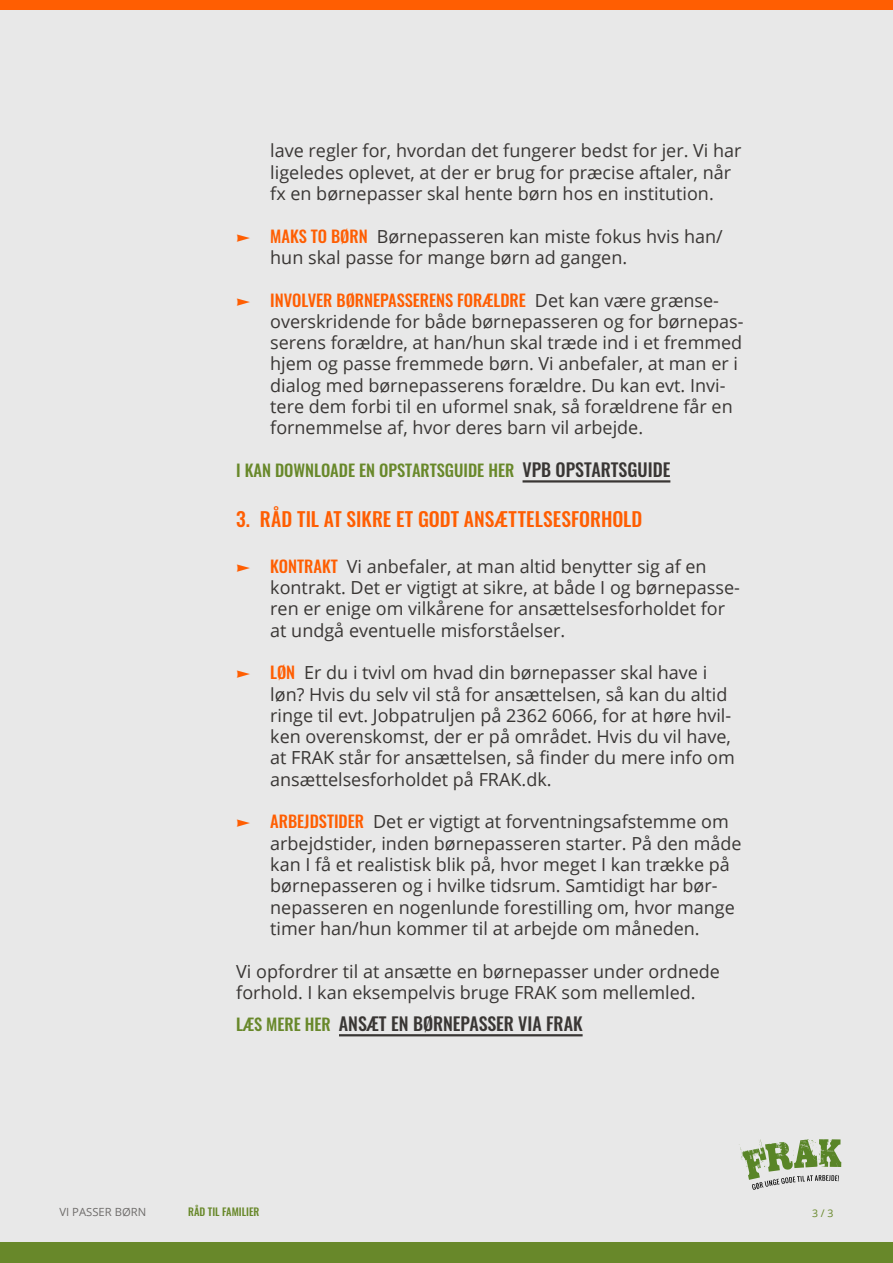
<style>
.page{position:relative;width:893px;height:1263px;background:#e8e8e8}
.page>*{position:absolute;margin:0;border:0;box-sizing:border-box;transform-origin:0 0}
.t1{font:500 19.5px "Oswald";letter-spacing:.005em;color:#ff5e02}
.t2{font:18px/21.3px "Open Sans";color:#393634}
.t3{font:500 18px "Oswald";color:#393634}
.t4{font:500 16.5px "Oswald";color:#ff5e02}
.t5{font:500 16.5px "Oswald";color:#68882a}
.t6{font:11.25px "Open Sans";color:#393634}
.t7{font:500 10.5px "Oswald";color:#68882a}
.t8{font:10.5px "Open Sans";color:#68882a}
.s1{font-family:"Oswald";font-weight:500;font-size:16.5px;color:#ff5e02}
.s2{font-family:"Open Sans";font-weight:400;font-size:18px;color:#393634}
.s3{font-size:18px;color:#393634}
.s4{font-size:16.5px;color:#68882a}
</style>
<div class="page">
<div style="left:0;top:1243px;width:893px;height:20px;background:#68882a"></div>
<div style="left:0;top:0;width:893px;height:10px;background:#ff5e02"></div>
<hr style="left:523px;top:480px;width:147px;height:2px;background:#393634">
<hr style="left:339px;top:1034px;width:244px;height:2px;background:#393634">
<svg style="left:739px;top:1139px;width:102px;height:51px"></svg>
<p class="t2" style="left:270px;top:140px;width:473px">lave regler for, hvordan det fungerer bedst for jer. Vi har ligeledes oplevet, at der er brug for præcise aftaler, når fx en børnepasser skal hente børn hos en institution.</p>
<p class="t2" style="left:270px;top:225px;width:454px"><span class="s1">MAKS TO BØRN</span> Børnepasseren kan miste fokus hvis han/ hun skal passe for mange børn ad gangen.</p>
<p class="t4" style="left:270px;top:285px;width:450px">INVOLVER BØRNEPASSERENS FORÆLDRE <span class="s2">Det kan være grænse-</span></p>
<p class="t2" style="left:270px;top:310px;width:475px">overskridende for både børnepasseren og for børnepas&shy;serens forældre, at han/hun skal træde ind i et fremmed hjem og passe fremmede børn. Vi anbefaler, at man er i dialog med børnepasserens forældre. Du kan evt. Invi&shy;tere dem forbi til en uformel snak, så forældrene får en fornemmelse af, hvor deres barn vil arbejde.</p>
<p class="t5" style="left:236px;top:455px;width:436px">I KAN DOWNLOADE EN OPSTARTSGUIDE HER <span class="s3">VPB OPSTARTSGUIDE</span></p>
<p class="t1" style="left:236px;top:502px;width:408px">3. RÅD TIL AT SIKRE ET GODT ANSÆTTELSESFORHOLD</p>
<p class="t2" style="left:270px;top:555px;width:471px"><span class="s1">KONTRAKT</span> Vi anbefaler, at man altid benytter sig af en kontrakt. Det er vigtigt at sikre, at både I og børnepasse&shy;ren er enige om vilkårene for ansættelsesforholdet for at undgå eventuelle misforståelser.</p>
<p class="t2" style="left:270px;top:662px;width:466px"><span class="s1">LØN</span> Er du i tvivl om hvad din børnepasser skal have i løn? Hvis du selv vil stå for ansættelsen, så kan du altid ringe til evt. Jobpatruljen på 2362 6066, for at høre hvil&shy;ken overenskomst, der er på området. Hvis du vil have, at FRAK står for ansættelsen, så finder du mere info om ansættelsesforholdet på FRAK.dk.</p>
<p class="t2" style="left:270px;top:811px;width:473px"><span class="s1">ARBEJDSTIDER</span> Det er vigtigt at forventningsafstemme om arbejdstider, inden børnepasseren starter. På den måde kan I få et realistisk blik på, hvor meget I kan trække på børnepasseren og i hvilke tidsrum. Samtidigt har bør&shy;nepasseren en nogenlunde forestilling om, hvor mange timer han/hun kommer til at arbejde om måneden.</p>
<p class="t2" style="left:236px;top:960px;width:485px">Vi opfordrer til at ansætte en børnepasser under ordnede forhold. I kan eksempelvis bruge FRAK som mellemled.</p>
<p class="t3" style="left:236px;top:1007px;width:348px"><span class="s4">LÆS MERE HER</span> ANSÆT EN BØRNEPASSER VIA FRAK</p>
<p class="t7" style="left:188px;top:1202px;width:73px">RÅD TIL FAMILIER</p>
<p class="t6" style="left:60px;top:1204px;width:88px">VI PASSER BØRN</p>
<p class="t8" style="left:812px;top:1206px;width:23px">3 / 3</p>
</div>
